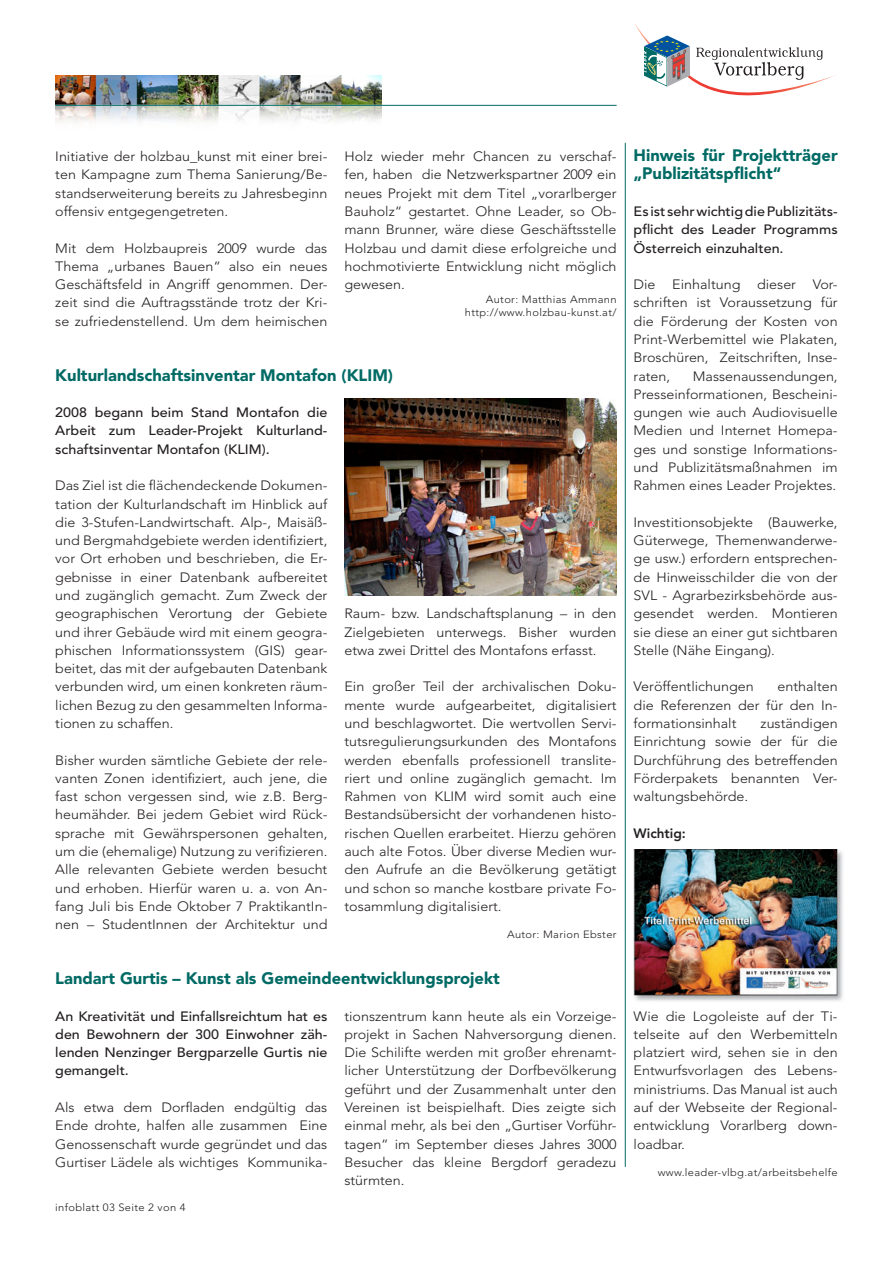
<style>
.page{position:relative;width:893px;height:1263px;background:#fff}
.page>*{position:absolute;margin:0;border:0;box-sizing:border-box;transform-origin:0 0}
.t1{font:900 16.5px/18.3px "Avenir";color:#006a64}
.t2{font:300 13.5px/18.3px "Avenir";color:#231f20;text-align:justify;scale:1.06 1}
.t3{font:500 13.5px/18.3px "Avenir";color:#231f20;text-align:justify;scale:1.06 1}
.t4{font:800 13.5px "Avenir";color:#231f20}
.t5{font:300 10.5px/13.5px "Avenir";letter-spacing:.03em;color:#231f20;text-align:right;scale:1.06 1}
</style>
<div class="page">
<svg style="left:635px;top:24px;width:200px;height:71px"></svg>
<img style="left:55px;top:76px;width:327px;height:46px">
<hr style="left:55px;top:105px;width:562px;height:1px;background:#006a64">
<hr style="left:625px;top:143px;width:1px;height:1024px;background:#006a64">
<img style="left:344px;top:399px;width:273px;height:196px">
<img style="left:634px;top:849px;width:209px;height:152px">
<p class="t2" style="left:55px;top:147px;width:258px">Initiative der holzbau_kunst mit einer brei&shy;ten Kampagne zum Thema Sanierung/Be&shy;standserweiterung bereits zu Jahresbeginn offensiv entgegengetreten.</p>
<p class="t2" style="left:55px;top:239px;width:258px">Mit dem Holzbaupreis 2009 wurde das Thema „urbanes Bauen“ also ein neues Geschäftsfeld in Angriff genommen. Der&shy;zeit sind die Auftragsstände trotz der Kri&shy;se zufriedenstellend. Um dem heimischen</p>
<p class="t2" style="left:344px;top:147px;width:258px">Holz wieder mehr Chancen zu verschaf&shy;fen, haben die Netzwerkspartner 2009 ein neues Projekt mit dem Titel „vorarlberger Bauholz“ gestartet. Ohne Leader, so Ob&shy;mann Brunner, wäre diese Geschäftsstelle Holzbau und damit diese erfolgreiche und hochmotivierte Entwicklung nicht möglich gewesen.</p>
<p class="t5" style="left:465px;top:292px;width:145px">Autor: Matthias Ammann http://www.holzbau-kunst.at/</p>
<p class="t1" style="left:55px;top:366px;width:339px">Kulturlandschaftsinventar Montafon (KLIM)</p>
<p class="t3" style="left:55px;top:404px;width:258px">2008 begann beim Stand Montafon die Arbeit zum Leader-Projekt Kulturland&shy;schaftsinventar Montafon (KLIM).</p>
<p class="t2" style="left:55px;top:476px;width:258px">Das Ziel ist die flächendeckende Dokumen&shy;tation der Kulturlandschaft im Hinblick auf die 3-Stufen-Landwirtschaft. Alp-, Maisäß&shy;und Bergmahdgebiete werden identifiziert, vor Ort erhoben und beschrieben, die Er&shy;gebnisse in einer Datenbank aufbereitet und zugänglich gemacht. Zum Zweck der geographischen Verortung der Gebiete und ihrer Gebäude wird mit einem geogra&shy;phischen Informationssystem (GIS) gear&shy;beitet, das mit der aufgebauten Datenbank verbunden wird, um einen konkreten räum&shy;lichen Bezug zu den gesammelten Informa&shy;tionen zu schaffen.</p>
<p class="t2" style="left:55px;top:751px;width:258px">Bisher wurden sämtliche Gebiete der rele&shy;vanten Zonen identifiziert, auch jene, die fast schon vergessen sind, wie z.B. Berg&shy;heumähder. Bei jedem Gebiet wird Rück&shy;sprache mit Gewährspersonen gehalten, um die (ehemalige) Nutzung zu verifizieren.<br>Alle relevanten Gebiete werden besucht und erhoben. Hierfür waren u. a. von An&shy;fang Juli bis Ende Oktober 7 PraktikantIn&shy;nen – StudentInnen der Architektur und</p>
<p class="t2" style="left:344px;top:604px;width:258px">Raum- bzw. Landschaftsplanung – in den Zielgebieten unterwegs. Bisher wurden etwa zwei Drittel des Montafons erfasst.</p>
<p class="t2" style="left:344px;top:678px;width:258px">Ein großer Teil der archivalischen Doku&shy;mente wurde aufgearbeitet, digitalisiert und beschlagwortet. Die wertvollen Servi&shy;tutsregulierungsurkunden des Montafons werden ebenfalls professionell translite&shy;riert und online zugänglich gemacht. Im Rahmen von KLIM wird somit auch eine Bestandsübersicht der vorhandenen histo&shy;rischen Quellen erarbeitet. Hierzu gehören auch alte Fotos. Über diverse Medien wur&shy;den Aufrufe an die Bevölkerung getätigt und schon so manche kostbare private Fo&shy;tosammlung digitalisiert.</p>
<p class="t5" style="left:507px;top:927px;width:105px">Autor: Marion Ebster</p>
<p class="t1" style="left:55px;top:969px;width:446px">Landart Gurtis – Kunst als Gemeindeentwicklungsprojekt</p>
<p class="t3" style="left:55px;top:1007px;width:258px">An Kreativität und Einfallsreichtum hat es den Bewohnern der 300 Einwohner zäh&shy;lenden Nenzinger Bergparzelle Gurtis nie gemangelt.</p>
<p class="t2" style="left:55px;top:1098px;width:258px">Als etwa dem Dorfladen endgültig das Ende drohte, halfen alle zusammen Eine Genossenschaft wurde gegründet und das Gurtiser Lädele als wichtiges Kommunika-</p>
<p class="t5" style="left:55px;top:1201px;width:124px">infoblatt 03 Seite 2 von 4</p>
<p class="t2" style="left:344px;top:1007px;width:258px">tionszentrum kann heute als ein Vorzeige&shy;projekt in Sachen Nahversorgung dienen.<br>Die Schilifte werden mit großer ehrenamt&shy;licher Unterstützung der Dorfbevölkerung geführt und der Zusammenhalt unter den Vereinen ist beispielhaft. Dies zeigte sich einmal mehr, als bei den „Gurtiser Vorführ&shy;tagen“ im September dieses Jahres 3000<br>Besucher das kleine Bergdorf geradezu stürmten.</p>
<p class="t1" style="left:634px;top:146px;width:206px">Hinweis für Projektträger „Publizitätspflicht“</p>
<p class="t3" style="left:634px;top:203px;width:194px">Es ist sehr wichtig die Publizitäts&shy;pflicht des Leader Programms Österreich einzuhalten.</p>
<p class="t2" style="left:634px;top:275px;width:194px">Die Einhaltung dieser Vor&shy;schriften ist Voraussetzung für die Förderung der Kosten von Print-Werbemittel wie Plakaten, Broschüren, Zeitschriften, Inse&shy;raten,</p>
<p class="t2" style="left:634px;top:367px;width:194px;text-indent:59px">Massenaussendungen, Presseinformationen, Bescheini&shy;gungen wie auch Audiovisuelle Medien und Internet Homepa&shy;ges und sonstige Informations&shy;und Publizitätsmaßnahmen im Rahmen eines Leader Projektes.</p>
<p class="t2" style="left:634px;top:513px;width:194px">Investitionsobjekte (Bauwerke, Güterwege, Themenwanderwe&shy;ge usw.) erfordern entsprechen&shy;de Hinweisschilder die von der SVL - Agrarbezirksbehörde aus&shy;gesendet werden. Montieren sie diese an einer gut sichtbaren Stelle (Nähe Eingang).</p>
<p class="t2" style="left:634px;top:678px;width:115px">Veröffentlichungen</p>
<p class="t2" style="left:634px;top:678px;width:194px;text-indent:144px">enthalten die Referenzen der für den In&shy;formationsinhalt</p>
<p class="t2" style="left:634px;top:714px;width:194px;text-indent:127px">zuständigen Einrichtung sowie der für die Durchführung des betreffenden Förderpakets benannten Ver&shy;waltungsbehörde.</p>
<p class="t4" style="left:634px;top:825px;width:54px">Wichtig:</p>
<p class="t2" style="left:634px;top:1007px;width:194px">Wie die Logoleiste auf der Ti&shy;telseite auf den Werbemitteln platziert wird, sehen sie in den Entwurfsvorlagen des Lebens&shy;ministriums. Das Manual ist auch auf der Webseite der Regional&shy;entwicklung Vorarlberg down&shy;loadbar.</p>
<p class="t5" style="left:658px;top:1165px;width:171px">www.leader-vlbg.at/arbeitsbehelfe</p>
</div>
